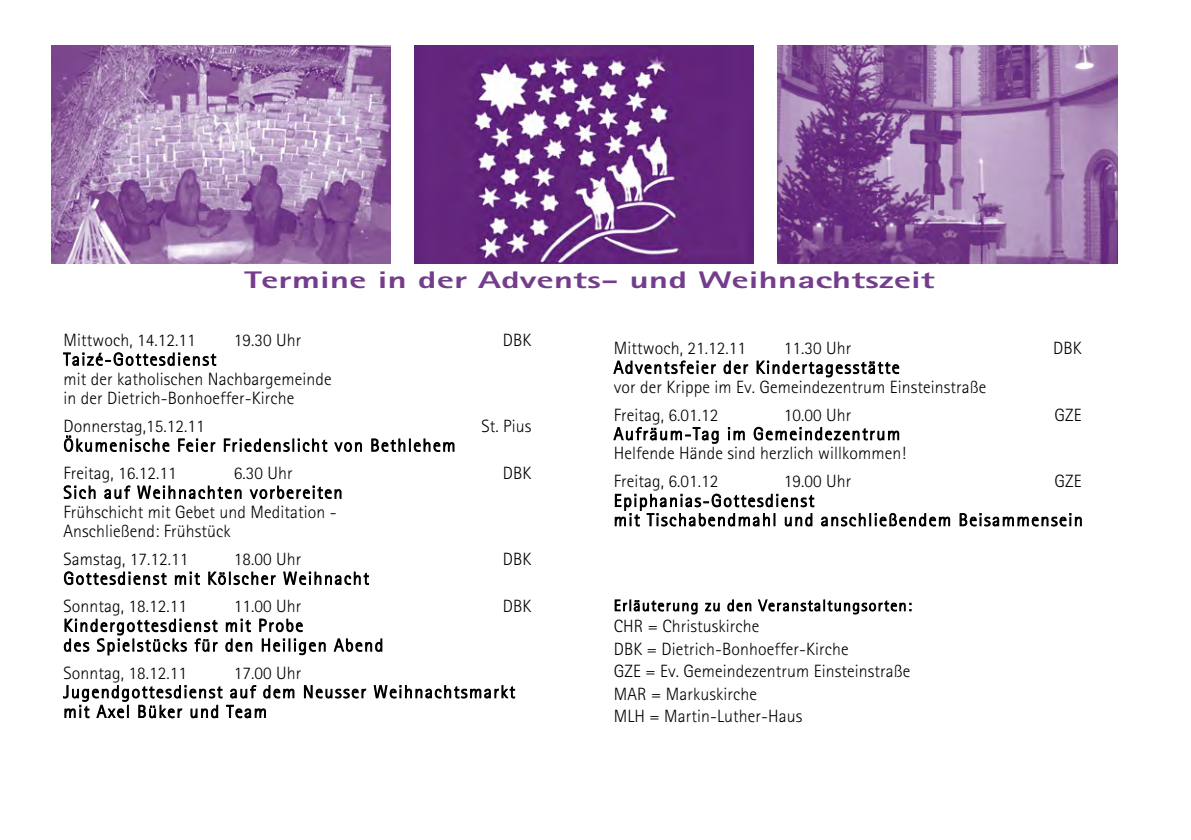
<style>
.page{position:relative;width:1191px;height:840px;background:#fff}
.page>*{position:absolute;margin:0;border:0;box-sizing:border-box;transform-origin:0 0}
.t1{font:800 24px "Rotis Sans Serif";color:#60237b;scale:1.56 1}
.t2{font:300 17.8px/19.4px "Rotis Sans Serif";letter-spacing:.01em;color:#000}
.t3{font:300 17.8px/27.8px "Rotis Sans Serif";letter-spacing:.09em;color:#000}
.t4{font:300 15.8px "Rotis Sans Serif";letter-spacing:.09em;color:#000}
</style>
<div class="page">
<img style="left:51px;top:45px;width:339px;height:218px">
<img style="left:414px;top:45px;width:340px;height:218px">
<img style="left:778px;top:45px;width:339px;height:218px">
<h1 class="t1" style="left:244px;top:265px;width:444px">Termine in der Advents- und Weihnachtszeit</h1>
<p class="t2" style="left:63px;top:330px;width:134px">Mittwoch, 14.12.11</p>
<p class="t2" style="left:234px;top:330px;width:69px">19.30 Uhr</p>
<p class="t2" style="left:503px;top:330px;width:30px">DBK</p>
<p class="t2" style="left:63px;top:349px;width:270px">Taizé-Gottesdienst<br>mit der katholischen Nachbargemeinde in der Dietrich-Bonhoeffer-Kirche</p>
<p class="t2" style="left:63px;top:416px;width:143px">Donnerstag,15.12.11</p>
<p class="t2" style="left:481px;top:416px;width:51px">St. Pius</p>
<p class="t3" style="left:63px;top:431px;width:393px">Ökumenische Feier Friedenslicht von Bethlehem<br>Freitag, 16.12.11</p>
<p class="t2" style="left:234px;top:463px;width:60px">6.30 Uhr</p>
<p class="t2" style="left:503px;top:463px;width:30px">DBK</p>
<p class="t2" style="left:63px;top:482px;width:280px">Sich auf Weihnachten vorbereiten<br>Frühschicht mit Gebet und Meditation -<br>Anschließend: Frühstück</p>
<p class="t2" style="left:63px;top:549px;width:126px">Samstag, 17.12.11</p>
<p class="t2" style="left:234px;top:549px;width:69px">18.00 Uhr</p>
<p class="t2" style="left:503px;top:549px;width:30px">DBK</p>
<p class="t3" style="left:63px;top:564px;width:307px">Gottesdienst mit Kölscher Weihnacht<br>Sonntag, 18.12.11</p>
<p class="t2" style="left:234px;top:596px;width:69px">11.00 Uhr</p>
<p class="t2" style="left:503px;top:596px;width:30px">DBK</p>
<p class="t3" style="left:63px;top:615px;width:321px;line-height:19.6px">Kindergottesdienst mit Probe<br>des Spielstücks für den Heiligen Abend</p>
<p class="t2" style="left:63px;top:662px;width:125px">Sonntag, 18.12.11</p>
<p class="t3" style="left:63px;top:662px;width:453px;line-height:19.4px;text-indent:170px">17.00 Uhr<br>Jugendgottesdienst auf dem Neusser Weihnachtsmarkt mit Axel Büker und Team</p>
<p class="t2" style="left:614px;top:338px;width:134px">Mittwoch, 21.12.11</p>
<p class="t2" style="left:784px;top:338px;width:69px">11.30 Uhr</p>
<p class="t2" style="left:1053px;top:338px;width:30px">DBK</p>
<p class="t2" style="left:614px;top:357px;width:374px">Adventsfeier der Kindertagesstätte<br>vor der Krippe im Ev. Gemeindezentrum Einsteinstraße</p>
<p class="t2" style="left:614px;top:404px;width:106px">Freitag, 6.01.12</p>
<p class="t2" style="left:784px;top:404px;width:69px">10.00 Uhr</p>
<p class="t2" style="left:1054px;top:404px;width:29px">GZE</p>
<p class="t2" style="left:614px;top:423px;width:294px">Aufräum-Tag im Gemeindezentrum<br>Helfende Hände sind herzlich willkommen!</p>
<p class="t2" style="left:614px;top:471px;width:106px">Freitag, 6.01.12</p>
<p class="t2" style="left:784px;top:471px;width:69px">19.00 Uhr</p>
<p class="t2" style="left:1054px;top:471px;width:29px">GZE</p>
<p class="t3" style="left:614px;top:490px;width:470px;line-height:19.2px">Epiphanias-Gottesdienst<br>mit Tischabendmahl und anschließendem Beisammensein</p>
<p class="t4" style="left:614px;top:596px;width:299px">Erläuterung zu den Veranstaltungsorten:</p>
<p class="t2" style="left:614px;top:615px;width:298px;line-height:22.4px">CHR = Christuskirche<br>DBK = Dietrich-Bonhoeffer-Kirche<br>GZE = Ev. Gemeindezentrum Einsteinstraße<br>MAR = Markuskirche<br>MLH = Martin-Luther-Haus</p>
</div>
